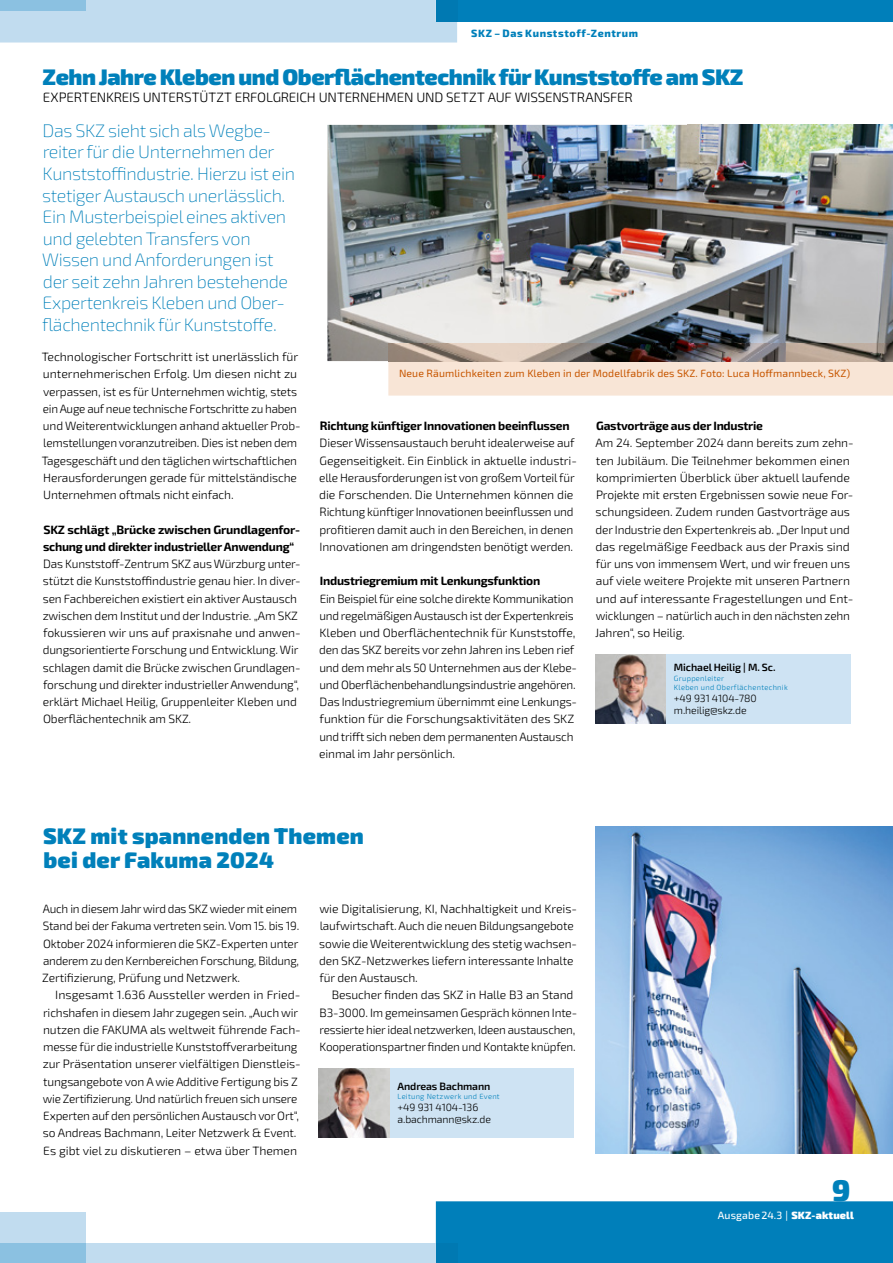
<style>
.page{position:relative;width:893px;height:1263px;background:#fff}
.page>*{position:absolute;margin:0;border:0;box-sizing:border-box;transform-origin:0 0}
.t1{font:900 30px "Exo 2";color:#0080ba}
.t2{font:900 22.5px "Exo 2";letter-spacing:-.02em;color:#0080ba}
.t3{font:900 22.5px/24px "Exo 2";letter-spacing:.01em;color:#0080ba}
.t4{font:200 18px/21.6px "Exo 2";letter-spacing:-.02em;color:#0080ba}
.t5{font:300 13.5px "Exo 2";letter-spacing:-.015em;color:#000}
.t6{font:300 12px/17.2px "Exo 2";letter-spacing:-.01em;color:#000}
.t7{font:700 12px/17.2px "Exo 2";letter-spacing:-.02em;color:#000}
.t8{font:10.5px "Exo 2";letter-spacing:.01em;color:#c75600}
.t9{font:300 10.5px/12px "Exo 2";letter-spacing:-.01em;color:#000}
.t10{font:600 10.5px "Exo 2";letter-spacing:-.01em;color:#000}
.t11{font:800 10.5px "Exo 2";letter-spacing:.055em;color:#0080ba}
.t12{font:500 10.5px "Exo 2";letter-spacing:.01em;color:#fff}
.t13{font:300 7.5px/9px "Exo 2";letter-spacing:.04em;color:#0080ba}
.s1{font-weight:900}
</style>
<div class="page">
<div style="left:436px;top:1201px;width:457px;height:62px;background:#007fba"></div>
<div style="left:0;top:1212px;width:85px;height:32px;background:#c1dcef"></div>
<div style="left:85px;top:1244px;width:351px;height:19px;background:#c1dcef"></div>
<div style="left:436px;top:1244px;width:21px;height:19px;background:#0079b2"></div>
<div style="left:0;top:1244px;width:85px;height:19px;background:#8bc1e1"></div>
<div style="left:0;top:0;width:457px;height:43px;background:#c1dcef"></div>
<div style="left:0;top:0;width:85px;height:11px;background:#8bc1e1"></div>
<div style="left:457px;top:0;width:436px;height:21px;background:#007fba"></div>
<div style="left:436px;top:0;width:21px;height:21px;background:#0079b2"></div>
<div style="left:595px;top:654px;width:255px;height:69px;background:#cee3f3"></div>
<img style="left:595px;top:654px;width:70px;height:69px">
<img style="left:327px;top:125px;width:360px;height:236px">
<img style="left:687px;top:125px;width:206px;height:219px">
<svg style="left:388px;top:361px;width:505px;height:35px;background:#f3e0d2"></svg>
<img style="left:388px;top:344px;width:505px;height:17px">
<div style="left:400px;top:368px;width:450px;height:11px;background:#f8e5d6"></div>
<div style="left:319px;top:1068px;width:255px;height:69px;background:#cee3f3"></div>
<img style="left:319px;top:1068px;width:70px;height:69px">
<img style="left:595px;top:827px;width:298px;height:327px">
<p class="t11" style="left:471px;top:25px;width:168px">SKZ – Das Kunststoff-Zentrum</p>
<h2 class="t2" style="left:43px;top:59px;width:702px">Zehn Jahre Kleben und Oberflächentechnik für Kunststoffe am SKZ</h2>
<p class="t5" style="left:43px;top:88px;width:591px">EXPERTENKREIS UNTERSTÜTZT ERFOLGREICH UNTERNEHMEN UND SETZT AUF WISSENSTRANSFER</p>
<p class="t4" style="left:42px;top:119px;width:255px">Das SKZ sieht sich als Wegbe&shy;reiter für die Unternehmen der<br>Kunststoffindustrie. Hierzu ist ein stetiger Austausch unerlässlich.<br>Ein Musterbeispiel eines aktiven und gelebten Transfers von<br>Wissen und Anforderungen ist der seit zehn Jahren bestehende<br>Expertenkreis Kleben und Ober&shy;flächentechnik für Kunststoffe.</p>
<p class="t6" style="left:42px;top:348px;width:260px">Technologischer Fortschritt ist unerlässlich für unternehmerischen Erfolg. Um diesen nicht zu verpassen, ist es für Unternehmen wichtig, stets ein Auge auf neue technische Fortschritte zu haben und Weiterentwicklungen anhand aktueller Prob&shy;lemstellungen voranzutreiben. Dies ist neben dem Tagesgeschäft und den täglichen wirtschaftlichen Herausforderungen gerade für mittelständische Unternehmen oftmals nicht einfach.</p>
<p class="t7" style="left:43px;top:520px;width:259px">SKZ schlägt „Brücke zwischen Grundlagenfor&shy;schung und direkter industrieller Anwendung“</p>
<p class="t6" style="left:43px;top:555px;width:260px">Das Kunststoff-Zentrum SKZ aus Würzburg unter&shy;stützt die Kunststoffindustrie genau hier. In diver&shy;sen Fachbereichen existiert ein aktiver Austausch zwischen dem Institut und der Industrie. „Am SKZ fokussieren wir uns auf praxisnahe und anwen&shy;dungsorientierte Forschung und Entwicklung. Wir schlagen damit die Brücke zwischen Grundlagen&shy;forschung und direkter industrieller Anwendung“, erklärt Michael Heilig, Gruppenleiter Kleben und Oberflächentechnik am SKZ.</p>
<p class="t8" style="left:399px;top:366px;width:453px">Neue Räumlichkeiten zum Kleben in der Modellfabrik des SKZ. Foto: Luca Hoffmannbeck, SKZ)</p>
<p class="t7" style="left:320px;top:417px;width:251px">Richtung künftiger Innovationen beeinflussen</p>
<p class="t6" style="left:319px;top:434px;width:259px">Dieser Wissensaustauch beruht idealerweise auf Gegenseitigkeit. Ein Einblick in aktuelle industri&shy;elle Herausforderungen ist von großem Vorteil für die Forschenden. Die Unternehmen können die Richtung künftiger Innovationen beeinflussen und profitieren damit auch in den Bereichen, in denen Innovationen am dringendsten benötigt werden.</p>
<p class="t7" style="left:320px;top:572px;width:222px">Industriegremium mit Lenkungsfunktion</p>
<p class="t6" style="left:319px;top:589px;width:259px">Ein Beispiel für eine solche direkte Kommunikation und regelmäßigen Austausch ist der Expertenkreis Kleben und Oberflächentechnik für Kunststoffe, den das SKZ bereits vor zehn Jahren ins Leben rief und dem mehr als 50 Unternehmen aus der Klebe&shy;und Oberflächenbehandlungsindustrie angehören.<br>Das Industriegremium übernimmt eine Lenkungs&shy;funktion für die Forschungsaktivitäten des SKZ und trifft sich neben dem permanenten Austausch einmal im Jahr persönlich.</p>
<p class="t7" style="left:596px;top:417px;width:168px">Gastvorträge aus der Industrie</p>
<p class="t6" style="left:595px;top:434px;width:260px">Am 24. September 2024 dann bereits zum zehn&shy;ten Jubiläum. Die Teilnehmer bekommen einen komprimierten Überblick über aktuell laufende Projekte mit ersten Ergebnissen sowie neue For&shy;schungsideen. Zudem runden Gastvorträge aus der Industrie den Expertenkreis ab. „Der Input und das regelmäßige Feedback aus der Praxis sind für uns von immensem Wert, und wir freuen uns auf viele weitere Projekte mit unseren Partnern und auf interessante Fragestellungen und Ent&shy;wicklungen – natürlich auch in den nächsten zehn Jahren“, so Heilig.</p>
<p class="t10" style="left:674px;top:660px;width:103px">Michael Heilig | M. Sc.</p>
<p class="t13" style="left:674px;top:673px;width:115px">Gruppenleiter<br>Kleben und Oberflächentechnik</p>
<p class="t9" style="left:674px;top:691px;width:84px">+49 931 4104-780 m.heilig@skz.de</p>
<h2 class="t3" style="left:43px;top:822px;width:322px">SKZ mit spannenden Themen bei der Fakuma 2024</h2>
<p class="t6" style="left:42px;top:900px;width:259px">Auch in diesem Jahr wird das SKZ wieder mit einem Stand bei der Fakuma vertreten sein. Vom 15. bis 19.<br>Oktober 2024 informieren die SKZ-Experten unter anderem zu den Kernbereichen Forschung, Bildung, Zertifizierung, Prüfung und Netzwerk.</p>
<p class="t6" style="left:43px;top:986px;width:260px;text-indent:13px">Insgesamt 1.636 Aussteller werden in Fried&shy;richshafen in diesem Jahr zugegen sein. „Auch wir nutzen die FAKUMA als weltweit führende Fach&shy;messe für die industrielle Kunststoffverarbeitung zur Präsentation unserer vielfältigen Dienstleis&shy;tungsangebote von A wie Additive Fertigung bis Z wie Zertifizierung. Und natürlich freuen sich unsere Experten auf den persönlichen Austausch vor Ort“, so Andreas Bachmann, Leiter Netzwerk &amp; Event.<br>Es gibt viel zu diskutieren – etwa über Themen</p>
<p class="t6" style="left:319px;top:900px;width:259px">wie Digitalisierung, KI, Nachhaltigkeit und Kreis&shy;laufwirtschaft. Auch die neuen Bildungsangebote sowie die Weiterentwicklung des stetig wachsen&shy;den SKZ-Netzwerkes liefern interessante Inhalte für den Austausch.</p>
<p class="t6" style="left:319px;top:986px;width:259px;text-indent:12px">Besucher finden das SKZ in Halle B3 an Stand B3-3000. Im gemeinsamen Gespräch können Inte&shy;ressierte hier ideal netzwerken, Ideen austauschen, Kooperationspartner finden und Kontakte knüpfen.</p>
<p class="t10" style="left:398px;top:1079px;width:94px">Andreas Bachmann</p>
<p class="t13" style="left:398px;top:1092px;width:104px">Leitung Netzwerk und Event</p>
<p class="t9" style="left:398px;top:1101px;width:95px">+49 931 4104-136 a.bachmann@skz.de</p>
<h1 class="t1" style="left:832px;top:1166px;width:20px">9</h1>
<p class="t12" style="left:718px;top:1208px;width:138px">Ausgabe 24.3 | <span class="s1">SKZ-aktuell</span></p>
</div>
